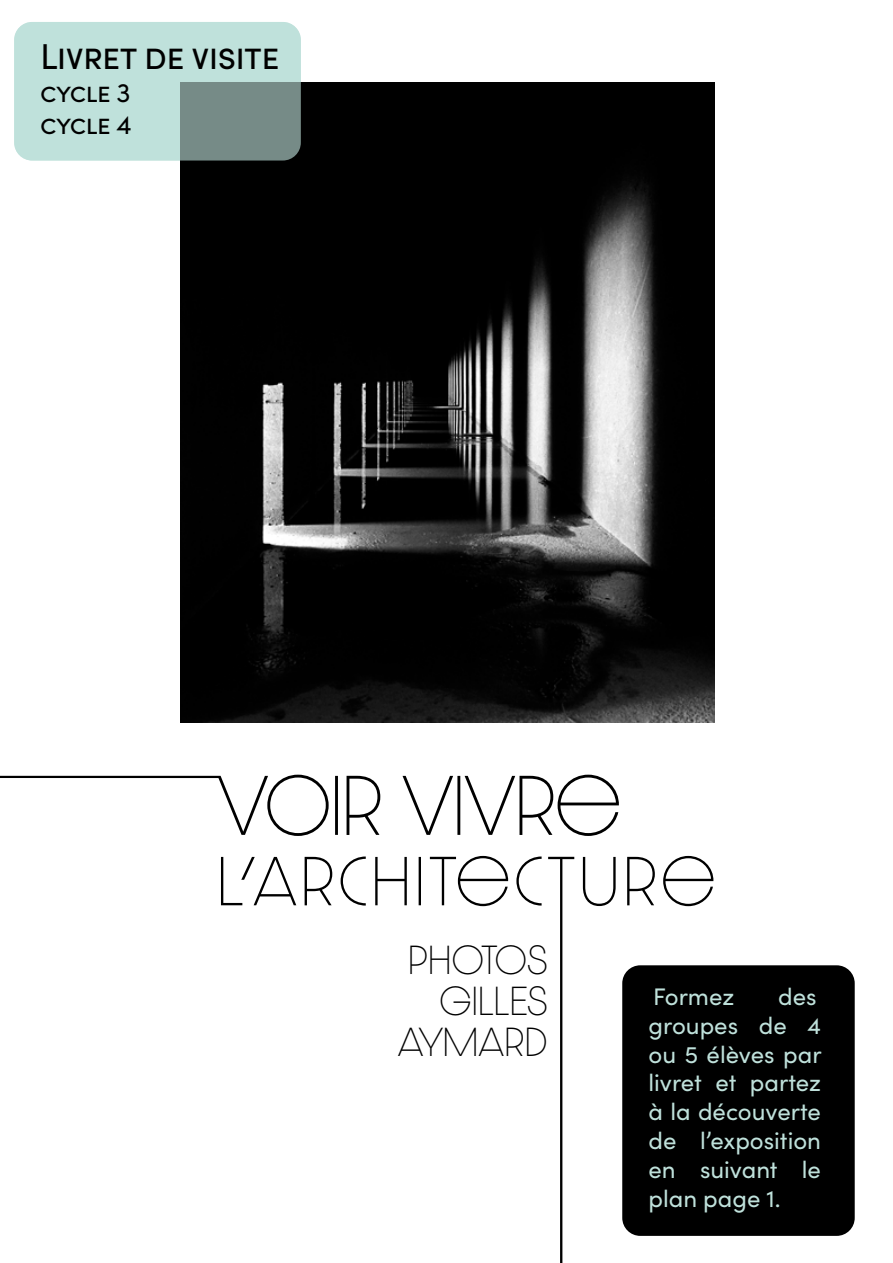
<style>
.page{position:relative;width:893px;height:1263px;background:#fff}
.page>*{position:absolute;margin:0;border:0;box-sizing:border-box;transform-origin:0 0}
.t1{font:36px "Sofia Pro";letter-spacing:-.02em;color:#000}
.t2{font:100 34.35px/41.2px "Dazzle Unicase";letter-spacing:.025em;color:#000;text-align:right}
.t3{font:27px/32.4px "Sofia Pro";letter-spacing:-.02em;color:#000}
.t4{font:24px/28.8px "Sofia Pro";color:#bfe1db}
</style>
<div class="page">
<div style="left:622px;top:965px;width:233px;height:271px;background:#000;border-radius:18px"></div>
<img style="left:181px;top:83px;width:533px;height:639px">
<svg style="left:0;top:775px;width:619px;height:61px"></svg>
<svg style="left:221px;top:856px;width:493px;height:407px"></svg>
<svg style="left:14px;top:22px;width:287px;height:139px;background:#adccc6"></svg>
<h1 class="t1" style="left:40px;top:30px;width:241px">Livret de visite</h1>
<p class="t3" style="left:40px;top:74px;width:93px">cycle 3 cycle 4</p>
<h2 class="t2" style="left:398px;top:938px;width:151px">PHOTOS<br>GILLES<br>AYMARD</h2>
<p class="t4" style="left:648px;top:981px;width:175px;text-indent:130px">des groupes de 4 ou 5 élèves par livret et partez à la découverte de l’exposition en suivant le plan page 1.</p>
<p class="t4" style="left:653px;top:981px;width:83px">Formez</p>
</div>
